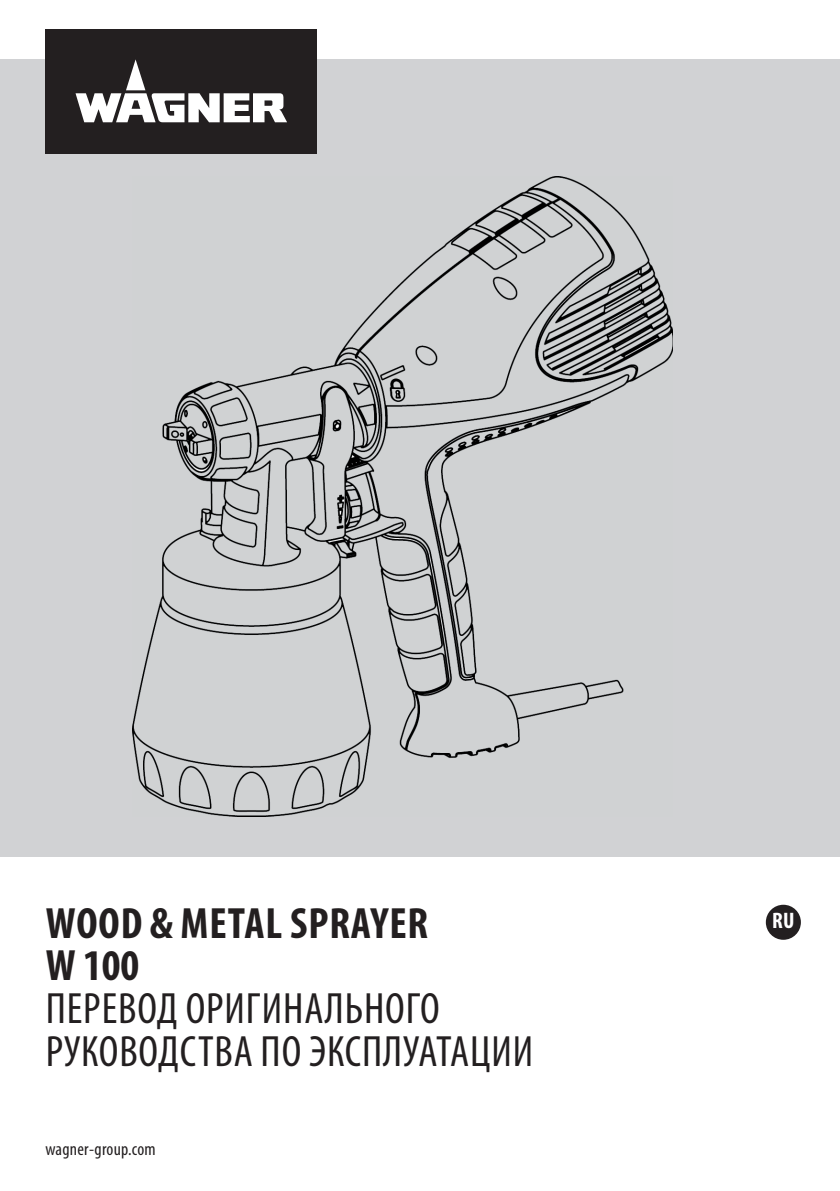
<style>
.page{position:relative;width:840px;height:1191px;background:#fff}
.page>*{position:absolute;margin:0;border:0;box-sizing:border-box;transform-origin:0 0}
.t1{font:condensed 44px/42.6px "Myriad Pro";letter-spacing:.02em;color:#231f20}
.t2{font:700 condensed 44px "Myriad Pro";letter-spacing:.02em;color:#231f20}
.t3{font:700 condensed 22.4px "Myriad Pro";color:#fff}
.t4{font:condensed 18px "Myriad Pro";letter-spacing:.015em;color:#231f20}
</style>
<div class="page">
<div style="left:0;top:59px;width:839px;height:797px;background:#d1d2d4"></div>
<div style="left:45px;top:29px;width:272px;height:125px;background:#231f20"></div>
<svg style="left:75px;top:59px;width:212px;height:63px"></svg>
<div style="left:765px;top:904px;width:35px;height:35px;background:#231f20;border-radius:50%"></div>
<img style="left:132px;top:176px;width:540px;height:640px">
<p class="t2" style="left:46px;top:895px;width:384px">WOOD &amp; METAL SPRAYER</p>
<p class="t3" style="left:771px;top:907px;width:24px">RU</p>
<p class="t2" style="left:46px;top:938px;width:95px">W 100</p>
<p class="t1" style="left:46px;top:986px;width:488px">ПЕРЕВОД ОРИГИНАЛЬНОГО<br>РУКОВОДСТВА ПО ЭКСПЛУАТАЦИИ</p>
<p class="t4" style="left:45px;top:1138px;width:112px">wagner-group.com</p>
</div>
